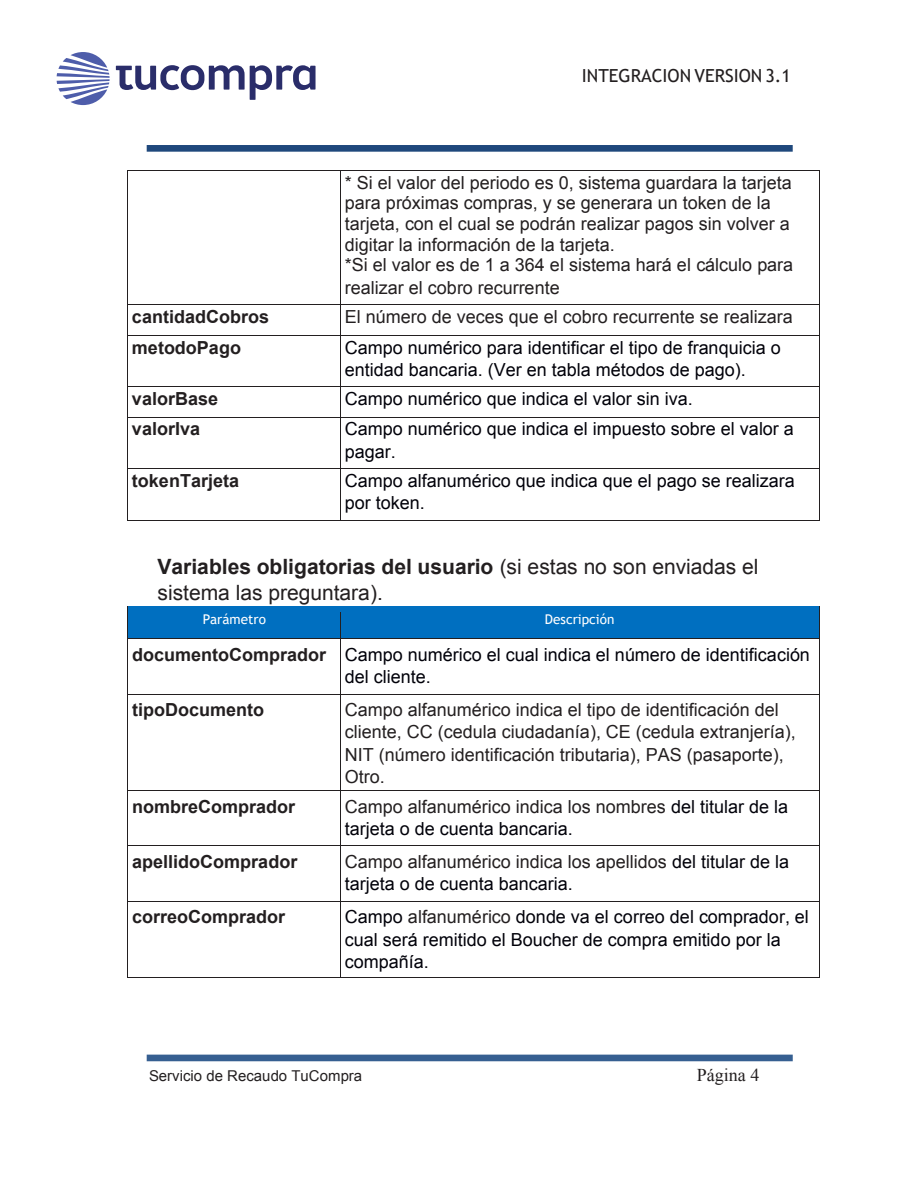
<style>
.page{position:relative;width:918px;height:1188px;background:#fff}
.page>*{position:absolute;margin:0;border:0;box-sizing:border-box;transform-origin:0 0}
.t1{font:21px/26px "Arial";color:#231f20}
.t2{font:18px/22.4px "Arial";color:#000009}
.t3{font:18px/20.7px "Arial";color:#231f20}
.t4{font:700 18px "Arial";color:#231f20}
.t5{font:18px "Trebuchet MS";color:#231f20}
.t6{font:18px "Times New Roman";color:#231f20}
.t7{font:15px "Arial";color:#231f20}
.t8{font:13.5px "Trebuchet MS";color:#fff}
.s1{font-weight:700}
.s2{font-weight:700;color:#231f20}
.s3{color:#231f20}
</style>
<div class="page">
<div style="left:147px;top:145px;width:646px;height:7px;background:#1f487c"></div>
<div style="left:147px;top:1055px;width:646px;height:6px;background:#365f91"></div>
<hr style="left:128px;top:171px;width:212px;height:1px;background:#231f20">
<hr style="left:341px;top:171px;width:478px;height:1px;background:#231f20">
<hr style="left:127px;top:172px;width:1px;height:133px;background:#231f20">
<hr style="left:340px;top:172px;width:1px;height:133px;background:#231f20">
<hr style="left:819px;top:172px;width:1px;height:133px;background:#231f20">
<hr style="left:128px;top:305px;width:212px;height:1px;background:#231f20">
<hr style="left:341px;top:305px;width:478px;height:1px;background:#231f20">
<svg style="left:127px;top:305px;width:1px;height:31px"></svg>
<hr style="left:128px;top:335px;width:212px;height:1px;background:#231f20">
<svg style="left:340px;top:305px;width:1px;height:31px"></svg>
<hr style="left:341px;top:335px;width:478px;height:1px;background:#231f20">
<svg style="left:819px;top:305px;width:1px;height:31px"></svg>
<hr style="left:127px;top:336px;width:1px;height:51px;background:#231f20">
<hr style="left:340px;top:336px;width:1px;height:51px;background:#231f20">
<hr style="left:819px;top:336px;width:1px;height:51px;background:#231f20">
<hr style="left:128px;top:387px;width:212px;height:1px;background:#231f20">
<hr style="left:341px;top:387px;width:478px;height:1px;background:#231f20">
<svg style="left:127px;top:387px;width:1px;height:32px"></svg>
<hr style="left:128px;top:417px;width:212px;height:1px;background:#231f20">
<svg style="left:340px;top:387px;width:1px;height:32px"></svg>
<hr style="left:341px;top:417px;width:478px;height:1px;background:#231f20">
<svg style="left:819px;top:387px;width:1px;height:32px"></svg>
<hr style="left:127px;top:419px;width:1px;height:50px;background:#231f20">
<hr style="left:340px;top:419px;width:1px;height:50px;background:#231f20">
<hr style="left:819px;top:419px;width:1px;height:50px;background:#231f20">
<hr style="left:128px;top:469px;width:212px;height:1px;background:#231f20">
<hr style="left:341px;top:469px;width:478px;height:1px;background:#231f20">
<hr style="left:127px;top:470px;width:1px;height:50px;background:#231f20">
<hr style="left:128px;top:520px;width:212px;height:1px;background:#231f20">
<hr style="left:340px;top:470px;width:1px;height:50px;background:#231f20">
<hr style="left:341px;top:520px;width:478px;height:1px;background:#231f20">
<hr style="left:819px;top:470px;width:1px;height:50px;background:#231f20">
<div style="left:128px;top:607px;width:212px;height:31px;background:#006fc0"></div>
<div style="left:341px;top:607px;width:478px;height:31px;background:#006fc0"></div>
<hr style="left:128px;top:606px;width:212px;height:1px;background:#231f20">
<hr style="left:341px;top:606px;width:478px;height:1px;background:#231f20">
<hr style="left:128px;top:638px;width:212px;height:1px;background:#231f20">
<svg style="left:340px;top:606px;width:1px;height:38px"></svg>
<hr style="left:341px;top:638px;width:478px;height:1px;background:#231f20">
<svg style="left:819px;top:606px;width:1px;height:38px"></svg>
<hr style="left:128px;top:644px;width:1px;height:50px;background:#231f20">
<hr style="left:340px;top:644px;width:1px;height:50px;background:#231f20">
<hr style="left:819px;top:644px;width:1px;height:50px;background:#231f20">
<hr style="left:128px;top:694px;width:212px;height:1px;background:#231f20">
<hr style="left:341px;top:694px;width:478px;height:1px;background:#231f20">
<hr style="left:128px;top:699px;width:1px;height:92px;background:#231f20">
<hr style="left:340px;top:699px;width:1px;height:92px;background:#231f20">
<hr style="left:819px;top:699px;width:1px;height:92px;background:#231f20">
<hr style="left:128px;top:791px;width:212px;height:1px;background:#231f20">
<hr style="left:341px;top:791px;width:478px;height:1px;background:#231f20">
<hr style="left:128px;top:796px;width:1px;height:50px;background:#231f20">
<hr style="left:340px;top:796px;width:1px;height:50px;background:#231f20">
<hr style="left:819px;top:796px;width:1px;height:50px;background:#231f20">
<hr style="left:128px;top:846px;width:212px;height:1px;background:#231f20">
<hr style="left:341px;top:846px;width:478px;height:1px;background:#231f20">
<hr style="left:128px;top:851px;width:1px;height:50px;background:#231f20">
<hr style="left:340px;top:851px;width:1px;height:50px;background:#231f20">
<hr style="left:819px;top:851px;width:1px;height:50px;background:#231f20">
<hr style="left:128px;top:901px;width:212px;height:1px;background:#231f20">
<hr style="left:341px;top:901px;width:478px;height:1px;background:#231f20">
<hr style="left:128px;top:907px;width:1px;height:70px;background:#231f20">
<hr style="left:128px;top:977px;width:212px;height:1px;background:#231f20">
<hr style="left:340px;top:907px;width:1px;height:70px;background:#231f20">
<hr style="left:341px;top:977px;width:478px;height:1px;background:#231f20">
<hr style="left:819px;top:907px;width:1px;height:70px;background:#231f20">
<svg style="left:57px;top:52px;width:53px;height:53px"></svg>
<svg style="left:116px;top:65px;width:200px;height:35px"></svg>
<p class="t5" style="left:582px;top:64px;width:211px">INTEGRACION VERSION 3.1</p>
<p class="t3" style="left:345px;top:172px;width:450px">* Si el valor del periodo es 0, sistema guardara la tarjeta para próximas compras, y se generara un token de la tarjeta, con el cual se podrán realizar pagos sin volver a digitar la información de la tarjeta.<br>*Si el valor es de 1 a 364 el sistema hará el cálculo para</p>
<p class="t3" style="left:345px;top:277px;width:216px">realizar el cobro recurrente</p>
<p class="t4" style="left:132px;top:305px;width:139px">cantidadCobros</p>
<p class="t3" style="left:345px;top:306px;width:450px">El número de veces que el cobro recurrente se realizara</p>
<p class="t4" style="left:132px;top:335px;width:111px">metodoPago</p>
<p class="t2" style="left:345px;top:336px;width:437px">Campo numérico para identificar el tipo de franquicia o entidad bancaria. (Ver en tabla métodos de pago).</p>
<p class="t4" style="left:132px;top:387px;width:88px">valorBase</p>
<p class="t2" style="left:345px;top:388px;width:350px">Campo numérico que indica el valor sin iva.</p>
<p class="t4" style="left:132px;top:417px;width:70px">valorIva</p>
<p class="t2" style="left:345px;top:418px;width:451px">Campo numérico que indica el impuesto sobre el valor a pagar.</p>
<p class="t4" style="left:132px;top:468px;width:109px">tokenTarjeta</p>
<p class="t2" style="left:345px;top:469px;width:452px">Campo alfanumérico que indica que el pago se realizara por token.</p>
<p class="t1" style="left:158px;top:554px;width:603px"><span class="s1">Variables obligatorias del usuario</span> (si estas no son enviadas el sistema las preguntara).</p>
<p class="t8" style="left:203px;top:611px;width:65px">Parámetro</p>
<p class="t8" style="left:545px;top:611px;width:71px">Descripción</p>
<p class="t2" style="left:345px;top:643px;width:467px;text-indent:-213px"><span class="s2">documentoComprador</span> Campo numérico el cual indica el número de identificación del cliente.</p>
<p class="t4" style="left:132px;top:698px;width:133px">tipoDocumento</p>
<p class="t3" style="left:345px;top:699px;width:453px;line-height:22.4px">Campo alfanumérico indica el tipo de identificación del cliente, CC (cedula ciudadanía), CE (cedula extranjería), NIT (número identificación tributaria), PAS (pasaporte), Otro.</p>
<p class="t4" style="left:132px;top:794px;width:165px">nombreComprador</p>
<p class="t2" style="left:345px;top:796px;width:445px"><span class="s3">Campo alfanumérico indica los nombres</span> del titular de la tarjeta o de cuenta bancaria.</p>
<p class="t4" style="left:132px;top:850px;width:167px">apellidoComprador</p>
<p class="t2" style="left:345px;top:851px;width:446px"><span class="s3">Campo alfanumérico indica los apellidos</span> del titular de la tarjeta o de cuenta bancaria.</p>
<p class="t4" style="left:132px;top:905px;width:155px">correoComprador</p>
<p class="t2" style="left:345px;top:906px;width:466px">Campo <span class="s3">alfanumérico</span> donde va el correo del comprador, el cual será remitido el Boucher de compra emitido por la compañía.</p>
<p class="t7" style="left:149px;top:1066px;width:215px">Servicio de Recaudo TuCompra</p>
<p class="t6" style="left:697px;top:1063px;width:64px">Página 4</p>
</div>
